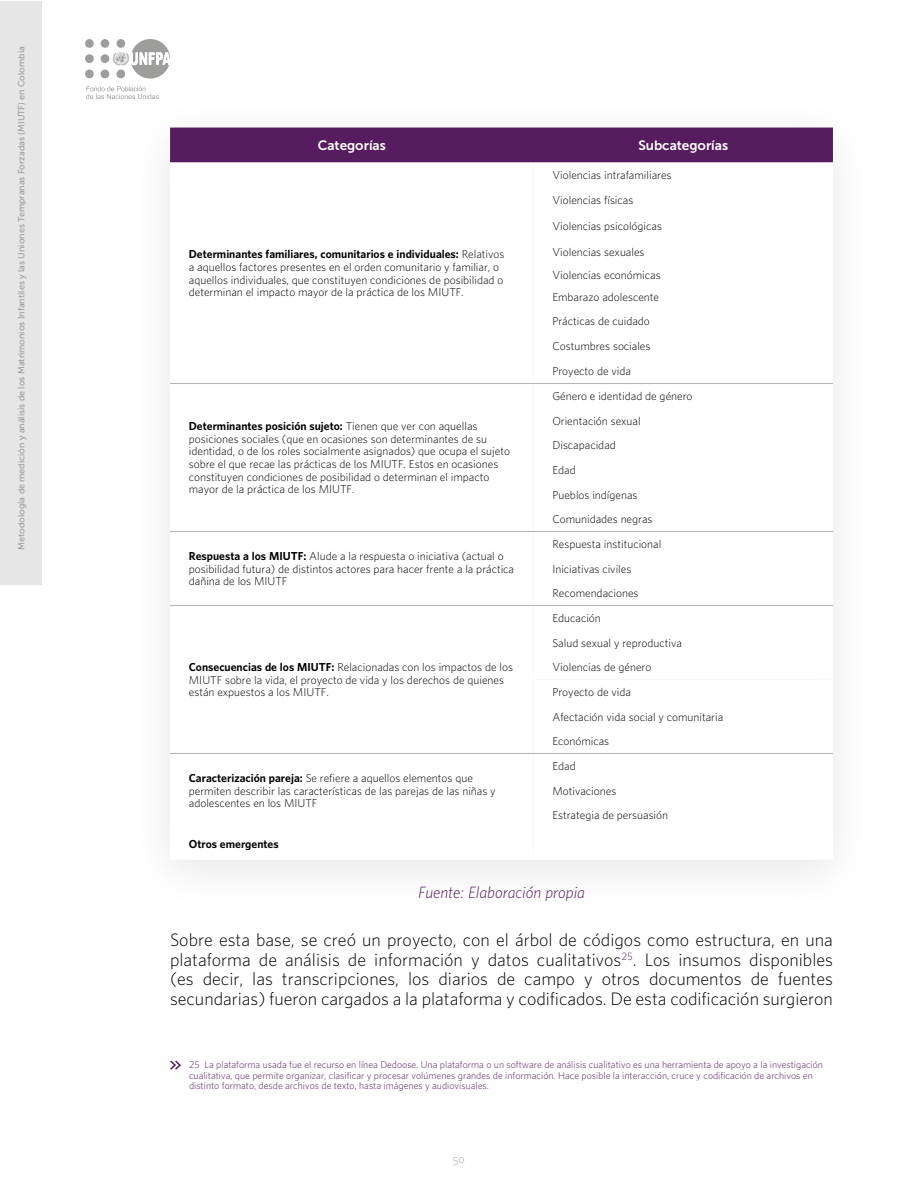
<style>
.page{position:relative;width:918px;height:1188px;background:#fff}
.page>*{position:absolute;margin:0;border:0;box-sizing:border-box;transform-origin:0 0}
.t1{font:300 16.5px/19.8px "UNFPA";color:#000;text-align:justify}
.t2{font:italic 300 15px "UNFPA";color:#571c5f}
.t3{font:13.5px "Museo Sans 700";color:#fff}
.t4{font:300 10.5px/12.6px "UNFPA";color:#000}
.t5{font:700 10.5px "UNFPA";color:#000}
.t6{font:10.5px "UNFPA Light SC";color:#9d9d9c}
.t7{font:300 9px/10.8px "UNFPA";color:#571c5f}
.t8{font:9px "Museo Sans 500";color:#9d9d9c}
.s1{font-weight:700}
</style>
<div class="page">
<div style="left:1px;top:1px;width:41px;height:584px;background:#e6e6e6"></div>
<svg style="left:86px;top:86px;width:66px;height:13px"></svg>
<div style="left:85px;top:39px;width:9px;height:9px;background:#9d9d9c;border-radius:50%"></div>
<div style="left:101px;top:39px;width:8px;height:9px;background:#9d9d9c;border-radius:50%"></div>
<div style="left:85px;top:70px;width:9px;height:8px;background:#9d9d9c;border-radius:50%"></div>
<div style="left:101px;top:70px;width:8px;height:8px;background:#9d9d9c;border-radius:50%"></div>
<div style="left:85px;top:54px;width:9px;height:9px;background:#9d9d9c;border-radius:50%"></div>
<div style="left:101px;top:54px;width:8px;height:9px;background:#9d9d9c;border-radius:50%"></div>
<svg style="left:113px;top:39px;width:57px;height:40px"></svg>
<svg style="left:170px;top:1060px;width:11px;height:10px"></svg>
<div style="left:127px;top:95px;width:749px;height:818px;background:#fff"></div>
<div style="left:170px;top:128px;width:663px;height:35px;background:#571c5f"></div>
<hr style="left:170px;top:383px;width:364px;height:1px;background:#b3b2b2">
<hr style="left:534px;top:383px;width:299px;height:1px;background:#b3b2b2">
<hr style="left:170px;top:531px;width:364px;height:1px;background:#b3b2b2">
<hr style="left:534px;top:531px;width:299px;height:1px;background:#b3b2b2">
<hr style="left:170px;top:605px;width:364px;height:1px;background:#b3b2b2">
<hr style="left:534px;top:605px;width:299px;height:1px;background:#b3b2b2">
<hr style="left:170px;top:753px;width:364px;height:1px;background:#b3b2b2">
<hr style="left:534px;top:753px;width:299px;height:1px;background:#b3b2b2">
<p class="t8" style="left:17px;top:550px;width:505px;rotate:-90deg">Metodología de medición y análisis de los Matrimonios Infantiles y las Uniones Tempranas Forzadas (MIUTF) en Colombia</p>
<p class="t3" style="left:318px;top:138px;width:70px">Categorías</p>
<p class="t3" style="left:638px;top:138px;width:91px">Subcategorías</p>
<p class="t4" style="left:189px;top:249px;width:317px"><span class="s1">Determinantes familiares, comunitarios e individuales:</span> Relativos a aquellos factores presentes en el orden comunitario y familiar, o aquellos individuales, que constituyen condiciones de posibilidad o determinan el impacto mayor de la práctica de los MIUTF.</p>
<p class="t4" style="left:189px;top:420px;width:323px"><span class="s1">Determinantes posición sujeto:</span> Tienen que ver con aquellas posiciones sociales (que en ocasiones son determinantes de su identidad, o de los roles socialmente asignados) que ocupa el sujeto sobre el que recae las prácticas de los MIUTF. Estos en ocasiones constituyen condiciones de posibilidad o determinan el impacto mayor de la práctica de los MIUTF.</p>
<p class="t4" style="left:189px;top:550px;width:327px"><span class="s1">Respuesta a los MIUTF:</span> Alude a la respuesta o iniciativa (actual o posibilidad futura) de distintos actores para hacer frente a la práctica dañina de los MIUTF</p>
<p class="t4" style="left:189px;top:661px;width:326px"><span class="s1">Consecuencias de los MIUTF:</span> Relacionadas con los impactos de los<br>MIUTF sobre la vida, el proyecto de vida y los derechos de quienes están expuestos a los MIUTF.</p>
<p class="t4" style="left:189px;top:772px;width:308px"><span class="s1">Caracterización pareja:</span> Se refiere a aquellos elementos que permiten describir las características de las parejas de las niñas y adolescentes en los MIUTF</p>
<p class="t5" style="left:189px;top:837px;width:91px">Otros emergentes</p>
<p class="t4" style="left:552px;top:169px;width:121px">Violencias intrafamiliares</p>
<p class="t4" style="left:552px;top:194px;width:83px">Violencias físicas</p>
<p class="t4" style="left:552px;top:220px;width:111px">Violencias psicológicas</p>
<p class="t4" style="left:552px;top:241px;width:110px;line-height:22.8px">Violencias sexuales<br>Violencias económicas<br>Embarazo adolescente</p>
<p class="t4" style="left:552px;top:316px;width:99px">Prácticas de cuidado</p>
<p class="t4" style="left:552px;top:341px;width:100px">Costumbres sociales</p>
<p class="t4" style="left:552px;top:366px;width:80px">Proyecto de vida</p>
<p class="t4" style="left:552px;top:390px;width:142px">Género e identidad de género</p>
<p class="t4" style="left:552px;top:415px;width:90px">Orientación sexual</p>
<p class="t4" style="left:552px;top:440px;width:65px">Discapacidad</p>
<p class="t4" style="left:552px;top:464px;width:25px">Edad</p>
<p class="t4" style="left:552px;top:489px;width:87px">Pueblos indígenas</p>
<p class="t4" style="left:552px;top:514px;width:102px">Comunidades negras</p>
<p class="t4" style="left:552px;top:538px;width:110px">Respuesta institucional</p>
<p class="t4" style="left:552px;top:563px;width:81px">Iniciativas civiles</p>
<p class="t4" style="left:552px;top:588px;width:88px">Recomendaciones</p>
<p class="t4" style="left:552px;top:612px;width:50px">Educación</p>
<p class="t4" style="left:552px;top:637px;width:131px">Salud sexual y reproductiva</p>
<p class="t4" style="left:552px;top:662px;width:101px">Violencias de género</p>
<p class="t4" style="left:552px;top:686px;width:80px">Proyecto de vida</p>
<p class="t4" style="left:552px;top:711px;width:172px">Afectación vida social y comunitaria</p>
<p class="t4" style="left:552px;top:736px;width:58px">Económicas</p>
<p class="t4" style="left:552px;top:760px;width:25px">Edad</p>
<p class="t4" style="left:552px;top:785px;width:65px">Motivaciones</p>
<p class="t4" style="left:552px;top:810px;width:117px">Estrategia de persuasión</p>
<h2 class="t2" style="left:418px;top:885px;width:169px">Fuente: Elaboración propia</h2>
<p class="t1" style="left:170px;top:931px;width:664px">Sobre esta base, se creó un proyecto, con el árbol de códigos como estructura, en una plataforma de análisis de información y datos cualitativos<sup>25</sup>. Los insumos disponibles (es decir, las transcripciones, los diarios de campo y otros documentos de fuentes secundarias) fueron cargados a la plataforma y codificados. De esta codificación surgieron</p>
<p class="t7" style="left:189px;top:1059px;width:636px">25 La plataforma usada fue el recurso en línea Dedoose. Una plataforma o un software de análisis cualitativo es una herramienta de apoyo a la investigación cualitativa, que permite organizar, clasificar y procesar volúmenes grandes de información. Hace posible la interacción, cruce y codificación de archivos en distinto formato, desde archivos de texto, hasta imágenes y audiovisuales.</p>
<p class="t6" style="left:453px;top:1153px;width:13px">50</p>
</div>
